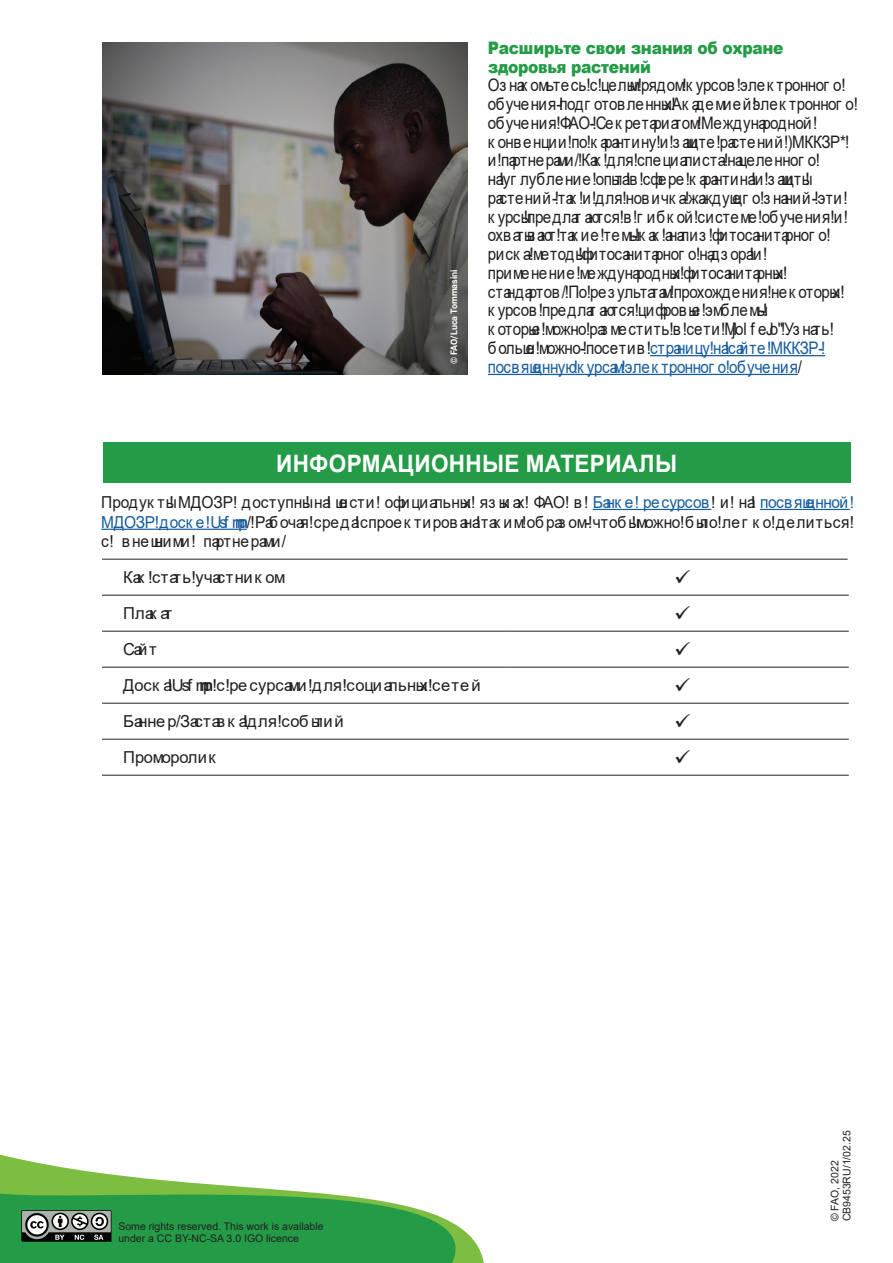
<style>
.page{position:relative;width:893px;height:1263px;background:#fff}
.page>*{position:absolute;margin:0;border:0;box-sizing:border-box;transform-origin:0 0}
.t1{font:700 24px "Arial";letter-spacing:.015em;color:#fff;scale:.94 1}
.t2{font:21px/36px "Wingdings";color:#231f20;text-align:justify}
.t3{font:17.25px/18.8px "Arial";letter-spacing:-.025em;color:#231f20;scale:.88 1}
.t4{font:900 17.25px/18.8px "Arial";letter-spacing:-.02em;color:#249b47;scale:.9 1}
.t5{font:16.5px/19.8px "Arial";color:#231f20;text-align:justify;scale:.94 1}
.t6{font:16.5px/36px "Arial";color:#231f20}
.t7{font:16.5px "Arial";letter-spacing:-.02em;color:#231f20}
.t8{font:10.5px/12px "Arial";color:#231f20}
.t9{font:700 9px "Roboto";color:#fff}
.s1{color:#175d9e}
</style>
<div class="page">
<svg style="left:0;top:1159px;width:484px;height:104px;fill:#249b47"></svg>
<div style="left:103px;top:443px;width:747px;height:40px;background:#249b47"></div>
<hr style="left:593px;top:509px;width:118px;height:1px;background:#175d9e">
<hr style="left:760px;top:509px;width:90px;height:1px;background:#175d9e">
<hr style="left:101px;top:529px;width:146px;height:1px;background:#175d9e">
<hr style="left:102px;top:595px;width:404px;height:1px;background:#231f20">
<hr style="left:102px;top:559px;width:373px;height:1px;background:#231f20">
<hr style="left:506px;top:595px;width:343px;height:1px;background:#231f20">
<hr style="left:506px;top:631px;width:343px;height:1px;background:#231f20">
<hr style="left:506px;top:667px;width:343px;height:1px;background:#231f20">
<hr style="left:506px;top:703px;width:343px;height:1px;background:#231f20">
<hr style="left:506px;top:739px;width:343px;height:1px;background:#231f20">
<hr style="left:475px;top:559px;width:373px;height:1px;background:#231f20">
<hr style="left:102px;top:631px;width:404px;height:1px;background:#231f20">
<hr style="left:102px;top:667px;width:404px;height:1px;background:#231f20">
<hr style="left:102px;top:703px;width:404px;height:1px;background:#231f20">
<hr style="left:102px;top:739px;width:404px;height:1px;background:#231f20">
<img style="left:102px;top:43px;width:366px;height:331px">
<hr style="left:650px;top:355px;width:175px;height:1px;background:#175d9e">
<hr style="left:488px;top:374px;width:310px;height:1px;background:#175d9e">
<hr style="left:506px;top:775px;width:343px;height:1px;background:#231f20">
<hr style="left:102px;top:775px;width:404px;height:1px;background:#231f20">
<svg style="left:21px;top:1210px;width:91px;height:32px;background:#6f7470"></svg>
<div style="left:0;top:1242px;width:21px;height:21px;background:#249b47"></div>
<p class="t9" style="left:447px;top:364px;width:96px;rotate:-90deg">© FAO/Luca Tommasini</p>
<p class="t4" style="left:488px;top:38px;width:330px">Расширьте свои знания об охране здоровья растений</p>
<p class="t3" style="left:488px;top:76px;width:417px">Оз нак омьтесь с целым рядом к урсов элек тронног о обучения,подг отовленных Ак адемией элек тронног о обучения ФАО, Сек ретариатом Международной<br>к онвенции по к арантину и з ащите растений (МККЗР) и партнерами. Как для специалиста, нацеленног о<br>науг лубление опытав сфере к арантинаи з ащиты растений, так и для новичк а, жаждущег о з наний, эти<br>к урсыпредлаг аются в г ибк ой системе обучения и охватывают так ие темы, к ак анализ фитосанитарног о риск а, методыфитосанитарног о надз ораи<br>применение международных фитосанитарных стандартов. По рез ультатам прохождения нек оторых<br>к урсов предлаг аются цифровые эмблемы,<br>к оторые можно раз местить в сети Link e dIn! Уз нать больше можно, посетив <span class="s1">страницу насайте МККЗР, посвященную к урсам элек тронног о обучения</span>.</p>
<h1 class="t1" style="left:276px;top:446px;width:428px">ИНФОРМАЦИОННЫЕ МАТЕРИАЛЫ</h1>
<p class="t5" style="left:101px;top:492px;width:797px">Продук ты МДОЗР доступны на шести официальных яз ык ах ФАО в <span class="s1">Банк е ресурсов</span> и на <span class="s1">посвященной МДОЗР доск е Tre llo</span>. Рабочая средаспроек тированатак им образ ом, чтобыможно было лег к о делиться с в нешними партнерами.</p>
<p class="t6" style="left:123px;top:559px;width:164px">Как стать участник ом</p>
<p class="t2" style="left:674px;top:560px;width:18px">✓ ✓ ✓ ✓ ✓</p>
<p class="t6" style="left:123px;top:595px;width:359px">Плак ат<br>Сай т<br>Доск аTre llo с ресурсами для социальных сетей<br>Баннер/Застав к адля событий</p>
<p class="t7" style="left:123px;top:745px;width:94px">Проморолик</p>
<p class="t8" style="left:118px;top:1220px;width:15px">Some</p>
<p class="t8" style="left:149px;top:1220px;width:9px">rights</p>
<p class="t8" style="left:118px;top:1220px;width:197px;text-indent:59px">rese rved. This work is avail able under a CC BY-NC-SA 3.0 IGO licence</p>
<p class="t8" style="left:829px;top:1221px;width:93px;rotate:-90deg">© FAO, 2022<br>CB9453RU/1/02.25</p>
</div>
